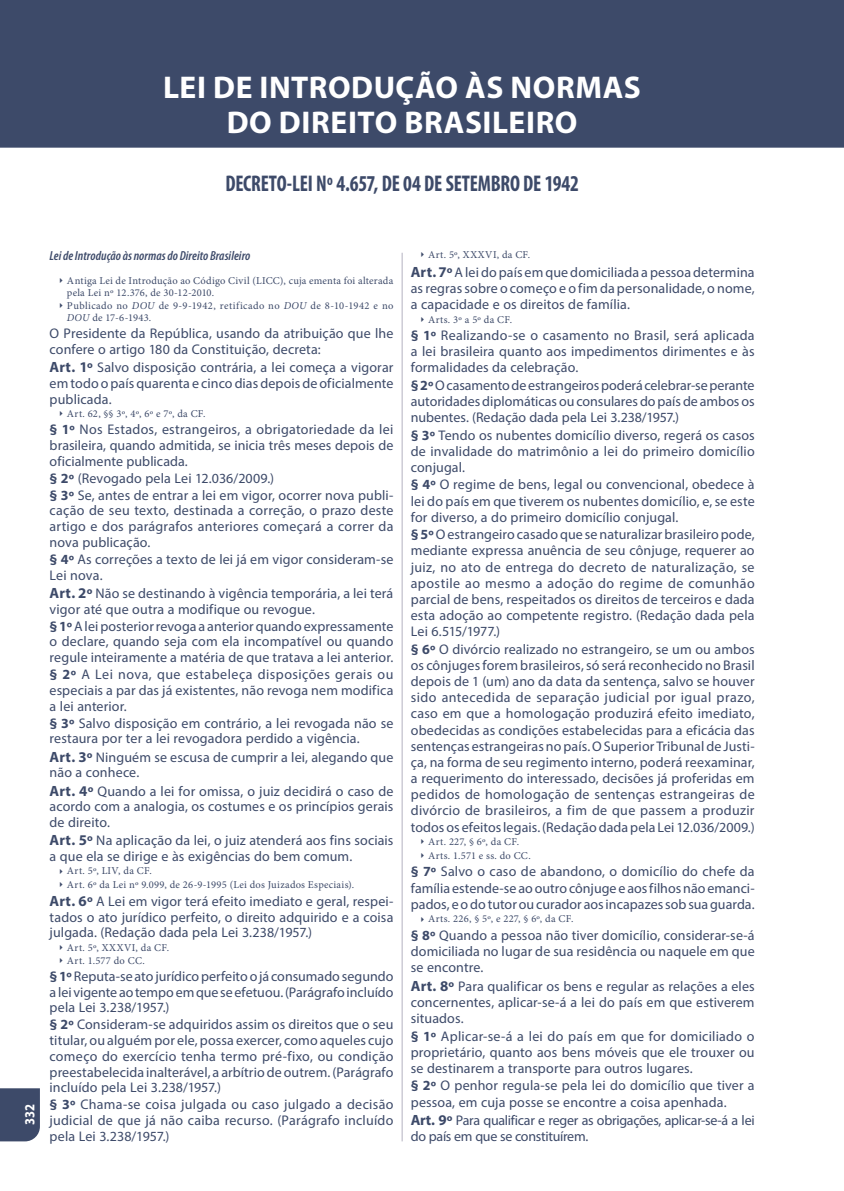
<style>
.page{position:relative;width:844px;height:1191px;background:#fff}
.page>*{position:absolute;margin:0;border:0;box-sizing:border-box;transform-origin:0 0}
.t1{font:700 31.5px/35px "Myriad Pro";letter-spacing:.02em;color:#fff;text-align:center}
.t2{font:700 condensed 22.75px "Myriad Pro";letter-spacing:-.01em;color:#3d4a69;scale:.91 1}
.t3{font:14px/16.4px "Myriad Pro";letter-spacing:.01em;color:#3d4a69}
.t4{font:14px/16.1px "Myriad Pro";letter-spacing:-.02em;color:#3d4a69}
.t5{font:700 14px "Myriad Pro";color:#fff;scale:.9 1}
.t6{font:italic 600 condensed 13.12px "Myriad Pro";letter-spacing:.005em;color:#3d4a69}
.t7{font:10.5px/12.6px "Minion Pro";letter-spacing:.025em;color:#3d4a69}
.s1{font-style:italic}
.s2{font-weight:700;font-size:14.88px}
.s3{font-weight:700}
</style>
<div class="page">
<div style="left:0;top:1088px;width:40px;height:53px;background:#3d4a69"></div>
<div style="left:0;top:0;width:843px;height:148px;background:#3d4a69"></div>
<hr style="left:401px;top:253px;width:1px;height:888px;background:#b3b2c0">
<h1 class="t1" style="left:163px;top:69px;width:479px">LEI DE INTRODUÇÃO ÀS NORMAS<br>DO DIREITO BRASILEIRO</h1>
<h2 class="t2" style="left:225px;top:169px;width:390px">DECRETO‑LEI Nº 4.657, DE 04 DE SETEMBRO DE 1942</h2>
<p class="t5" style="left:21px;top:1125px;width:25px;rotate:-90deg">332</p>
<p class="t6" style="left:50px;top:248px;width:202px">Lei de Introdução às normas do Direito Brasileiro</p>
<p class="t7" style="left:67px;top:274px;width:328px">Antiga Lei de Introdução ao Código Civil (LICC), cuja ementa foi alterada pela Lei nº 12.376, de 30-12-2010.<br>Publicado no <span class="s1">DOU</span> de 9-9-1942, retificado no <span class="s1">DOU</span> de 8-10-1942 e no <span class="s1">DOU</span> de 17-6-1943.</p>
<p class="t3" style="left:50px;top:325px;width:345px;line-height:15.8px">O Presidente da República, usando da atribuição que lhe confere o artigo 180 da Constituição, decreta:</p>
<p class="t3" style="left:50px;top:359px;width:345px;line-height:15.8px;text-align:justify"><span class="s2">Art. 1º</span> Salvo disposição contrária, a lei começa a vigorar em todo o país quarenta e cinco dias depois de oficialmente publicada.</p>
<p class="t7" style="left:67px;top:407px;width:140px">Art. 62, §§ 3º, 4º, 6º e 7º, da CF.</p>
<p class="t3" style="left:50px;top:421px;width:345px"><span class="s3">§ 1º</span> Nos Estados, estrangeiros, a obrigatoriedade da lei brasileira, quando admitida, se inicia três meses depois de oficialmente publicada.<br><span class="s3">§ 2º</span> (Revogado pela Lei 12.036/2009.)<br><span class="s3">§ 3º</span> Se, antes de entrar a lei em vigor, ocorrer nova publi‑ cação de seu texto, destinada a correção, o prazo deste artigo e dos parágrafos anteriores começará a correr da nova publicação.<br><span class="s3">§ 4º</span> As correções a texto de lei já em vigor consideram‑se Lei nova.</p>
<p class="t3" style="left:50px;top:585px;width:345px"><span class="s2">Art. 2º</span> Não se destinando à vigência temporária, a lei terá vigor até que outra a modifique ou revogue.<br><span class="s3">§ 1º</span> A lei posterior revoga a anterior quando expressamente o declare, quando seja com ela incompatível ou quando regule inteiramente a matéria de que tratava a lei anterior. <span class="s3">§ 2º</span> A Lei nova, que estabeleça disposições gerais ou especiais a par das já existentes, não revoga nem modifica a lei anterior.<br><span class="s3">§ 3º</span> Salvo disposição em contrário, a lei revogada não se restaura por ter a lei revogadora perdido a vigência.</p>
<p class="t3" style="left:50px;top:749px;width:345px;line-height:15.8px"><span class="s2">Art. 3º</span> Ninguém se escusa de cumprir a lei, alegando que não a conhece.</p>
<p class="t3" style="left:50px;top:783px;width:345px;line-height:15.8px;text-align:justify"><span class="s2">Art. 4º</span> Quando a lei for omissa, o juiz decidirá o caso de acordo com a analogia, os costumes e os princípios gerais de direito.</p>
<p class="t3" style="left:50px;top:832px;width:345px;line-height:15.8px"><span class="s2">Art. 5º</span> Na aplicação da lei, o juiz atenderá aos fins sociais a que ela se dirige e às exigências do bem comum.</p>
<p class="t7" style="left:67px;top:864px;width:289px;line-height:13.3px">Art. 5º, LIV, da CF.<br>Art. 6º da Lei nº 9.099, de 26-9-1995 (Lei dos Juizados Especiais).</p>
<p class="t3" style="left:50px;top:893px;width:345px;line-height:15.8px;text-align:justify"><span class="s2">Art. 6º</span> A Lei em vigor terá efeito imediato e geral, respei‑ tados o ato jurídico perfeito, o direito adquirido e a coisa julgada. (Redação dada pela Lei 3.238/1957.)</p>
<p class="t7" style="left:67px;top:940px;width:104px;line-height:13.3px">Art. 5º, XXXVI, da CF.<br>Art. 1.577 do CC.</p>
<p class="t3" style="left:50px;top:968px;width:345px;line-height:15.9px"><span class="s3">§ 1º</span> Reputa‑se ato jurídico perfeito o já consumado segundo a lei vigente ao tempo em que se efetuou. (Parágrafo incluído pela Lei 3.238/1957.)<br><span class="s3">§ 2º</span> Consideram‑se adquiridos assim os direitos que o seu titular, ou alguém por ele, possa exercer, como aqueles cujo começo do exercício tenha termo pré‑fixo, ou condição preestabelecida inalterável, a arbítrio de outrem. (Parágrafo incluído pela Lei 3.238/1957.)<br><span class="s3">§ 3º</span> Chama‑se coisa julgada ou caso julgado a decisão judicial de que já não caiba recurso. (Parágrafo incluído pela Lei 3.238/1957.)</p>
<p class="t7" style="left:428px;top:248px;width:104px">Art. 5º, XXXVI, da CF.</p>
<p class="t3" style="left:410px;top:264px;width:345px;text-align:justify"><span class="s2">Art. 7º</span>A lei do país em que domiciliada a pessoa determina as regras sobre o começo e o fim da personalidade, o nome, a capacidade e os direitos de família.</p>
<p class="t7" style="left:428px;top:313px;width:85px">Arts. 3º a 5º da CF.</p>
<p class="t3" style="left:410px;top:327px;width:345px"><span class="s3">§ 1º</span> Realizando‑se o casamento no Brasil, será aplicada a lei brasileira quanto aos impedimentos dirimentes e às formalidades da celebração.<br><span class="s3">§ 2º</span> O casamento de estrangeiros poderá celebrar‑se perante autoridades diplomáticas ou consulares do país de ambos os nubentes. (Redação dada pela Lei 3.238/1957.)<br><span class="s3">§ 3º</span> Tendo os nubentes domicílio diverso, regerá os casos de invalidade do matrimônio a lei do primeiro domicílio conjugal.<br><span class="s3">§ 4º</span> O regime de bens, legal ou convencional, obedece à lei do país em que tiverem os nubentes domicílio, e, se este for diverso, a do primeiro domicílio conjugal.<br><span class="s3">§ 5º</span> O estrangeiro casado que se naturalizar brasileiro pode, mediante expressa anuência de seu cônjuge, requerer ao juiz, no ato de entrega do decreto de naturalização, se apostile ao mesmo a adoção do regime de comunhão parcial de bens, respeitados os direitos de terceiros e dada esta adoção ao competente registro. (Redação dada pela Lei 6.515/1977.)<br><span class="s3">§ 6º</span> O divórcio realizado no estrangeiro, se um ou ambos os cônjuges forem brasileiros, só será reconhecido no Brasil depois de 1 (um) ano da data da sentença, salvo se houver sido antecedida de separação judicial por igual prazo, caso em que a homologação produzirá efeito imediato, obedecidas as condições estabelecidas para a eficácia das sentenças estrangeiras no país. O Superior Tribunal de Justi‑ ça, na forma de seu regimento interno, poderá reexaminar, a requerimento do interessado, decisões já proferidas em pedidos de homologação de sentenças estrangeiras de divórcio de brasileiros, a fim de que passem a produzir todos os efeitos legais. (Redação dada pela Lei 12.036/2009.)</p>
<p class="t7" style="left:428px;top:835px;width:104px;line-height:13.7px">Art. 227, § 6º, da CF.<br>Arts. 1.571 e ss. do CC.</p>
<p class="t3" style="left:410px;top:863px;width:345px;text-align:justify"><span class="s3">§ 7º</span> Salvo o caso de abandono, o domicílio do chefe da família estende‑se ao outro cônjuge e aos filhos não emanci‑ pados, e o do tutor ou curador aos incapazes sob sua guarda.</p>
<p class="t7" style="left:428px;top:912px;width:147px">Arts. 226, § 5º, e 227, § 6º, da CF.</p>
<p class="t3" style="left:410px;top:926px;width:345px;text-align:justify"><span class="s3">§ 8º</span> Quando a pessoa não tiver domicílio, considerar‑se‑á domiciliada no lugar de sua residência ou naquele em que se encontre.</p>
<p class="t3" style="left:410px;top:977px;width:345px"><span class="s2">Art. 8º</span> Para qualificar os bens e regular as relações a eles concernentes, aplicar‑se‑á a lei do país em que estiverem situados.<br><span class="s3">§ 1º</span> Aplicar‑se‑á a lei do país em que for domiciliado o proprietário, quanto aos bens móveis que ele trouxer ou se destinarem a transporte para outros lugares.<br><span class="s3">§ 2º</span> O penhor regula‑se pela lei do domicílio que tiver a pessoa, em cuja posse se encontre a coisa apenhada.</p>
<p class="t4" style="left:410px;top:1112px;width:345px"><span class="s2">Art. 9º</span> Para qualificar e reger as obrigações, aplicar‑se‑á a lei do país em que se constituírem.</p>
</div>
